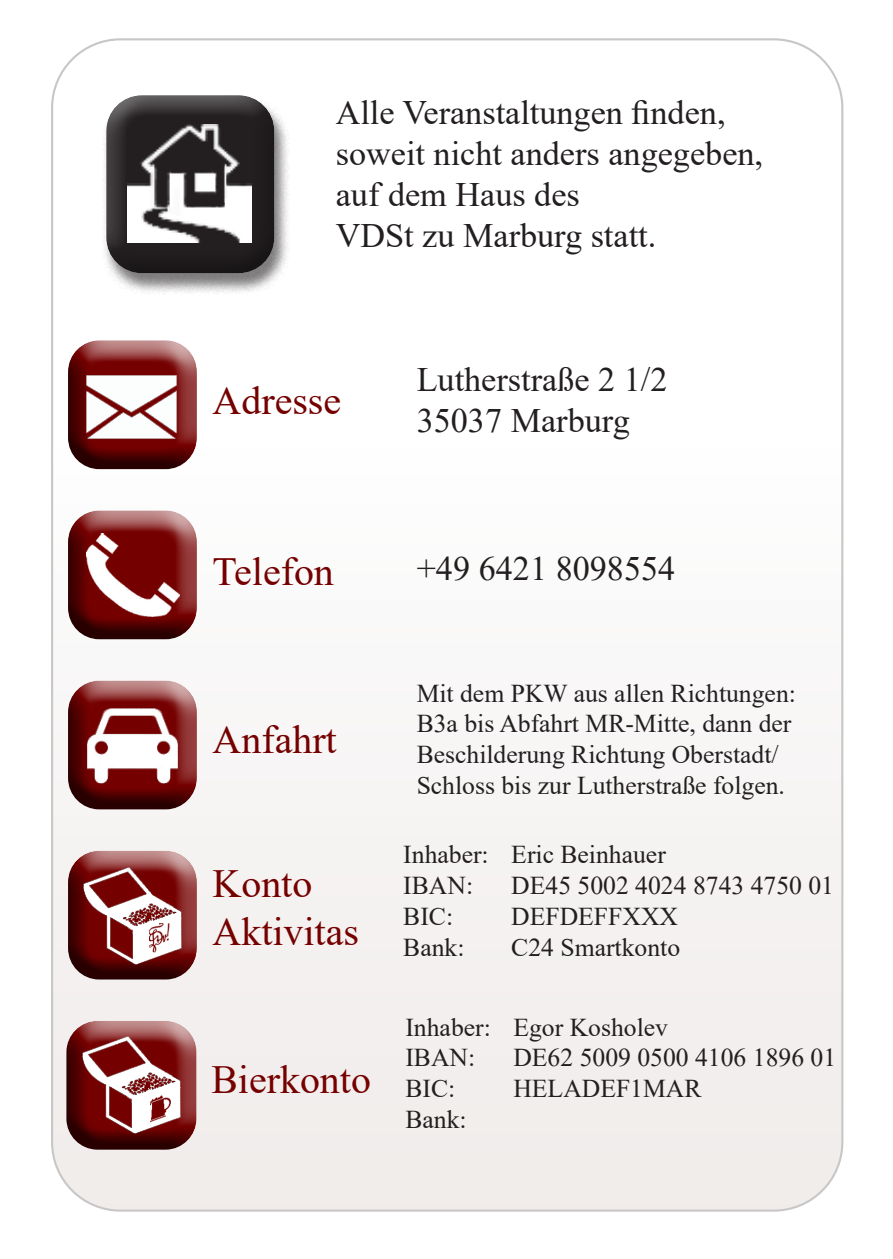
<style>
.page{position:relative;width:893px;height:1259px;background:#fff}
.page>*{position:absolute;margin:0;border:0;box-sizing:border-box;transform-origin:0 0}
.t1{font:39.9px "Times New Roman";color:#750000}
.t2{font:34.2px/41.1px "Times New Roman";color:#231f20}
.t3{font:25.8px/30.9px "Times New Roman";color:#231f20}
</style>
<div class="page">
<div style="left:52px;top:39px;width:790px;height:1171px;background:#f9f9f8;border-radius:68px"></div>
<div style="left:102px;top:96px;width:188px;height:199px;background:#231f20;opacity:.59"></div>
<div style="left:102px;top:83px;width:174px;height:174px;background:#fff;opacity:.75"></div>
<div style="left:102px;top:107px;width:174px;height:168px;background:#231f20;opacity:.75"></div>
<img style="left:128px;top:124px;width:124px;height:118px">
<div style="left:66px;top:339px;width:135px;height:111px;background:#fff;opacity:.75"></div>
<div style="left:66px;top:347px;width:135px;height:127px;background:#231f20;opacity:.75"></div>
<img style="left:87px;top:375px;width:89px;height:64px">
<div style="left:66px;top:509px;width:135px;height:111px;background:#fff;opacity:.75"></div>
<div style="left:66px;top:517px;width:135px;height:127px;background:#231f20;opacity:.75"></div>
<img style="left:87px;top:533px;width:93px;height:83px">
<div style="left:66px;top:680px;width:135px;height:110px;background:#fff;opacity:.75"></div>
<div style="left:66px;top:687px;width:135px;height:128px;background:#231f20;opacity:.75"></div>
<img style="left:88px;top:708px;width:89px;height:75px">
<div style="left:66px;top:850px;width:135px;height:110px;background:#fff;opacity:.75"></div>
<div style="left:66px;top:857px;width:135px;height:128px;background:#231f20;opacity:.75"></div>
<img style="left:83px;top:867px;width:99px;height:98px">
<div style="left:64px;top:1020px;width:137px;height:110px;background:#fff;opacity:.75"></div>
<div style="left:64px;top:1027px;width:137px;height:128px;background:#231f20;opacity:.75"></div>
<img style="left:82px;top:1036px;width:99px;height:97px">
<p class="t2" style="left:336px;top:90px;width:391px">Alle Veranstaltungen finden,</p>
<p class="t2" style="left:336px;top:132px;width:429px">soweit nicht anders angegeben, auf dem Haus des</p>
<p class="t2" style="left:336px;top:214px;width:322px">VDSt zu Marburg statt.</p>
<p class="t1" style="left:213px;top:372px;width:130px">Adresse</p>
<p class="t2" style="left:417px;top:357px;width:252px">Lutherstraße 2 1/2</p>
<p class="t2" style="left:417px;top:398px;width:215px">35037 Marburg</p>
<p class="t1" style="left:213px;top:543px;width:123px">Telefon</p>
<p class="t2" style="left:417px;top:547px;width:260px">+49 6421 8098554</p>
<p class="t1" style="left:213px;top:711px;width:126px">Anfahrt</p>
<p class="t1" style="left:213px;top:855px;width:101px">Konto</p>
<p class="t1" style="left:213px;top:903px;width:148px">Aktivitas</p>
<p class="t1" style="left:211px;top:1051px;width:161px">Bierkonto</p>
<p class="t3" style="left:417px;top:677px;width:381px">Mit dem PKW aus allen Richtungen:</p>
<p class="t3" style="left:417px;top:707px;width:376px">B3a bis Abfahrt MR-Mitte, dann der<br>Beschilderung Richtung Oberstadt/<br>Schloss bis zur Lutherstraße folgen.</p>
<p class="t3" style="left:403px;top:838px;width:264px">Inhaber: Eric Beinhauer</p>
<p class="t3" style="left:403px;top:869px;width:71px">IBAN:</p>
<p class="t3" style="left:511px;top:869px;width:324px">DE45 5002 4024 8743 4750 01</p>
<p class="t3" style="left:403px;top:900px;width:51px">BIC:</p>
<p class="t3" style="left:511px;top:900px;width:168px">DEFDEFFXXX</p>
<p class="t3" style="left:403px;top:930px;width:63px">Bank:</p>
<p class="t3" style="left:511px;top:930px;width:170px">C24 Smartkonto</p>
<p class="t3" style="left:405px;top:1010px;width:264px">Inhaber: Egor Kosholev<br>IBAN:</p>
<p class="t3" style="left:513px;top:1041px;width:324px">DE62 5009 0500 4106 1896 01</p>
<p class="t3" style="left:405px;top:1072px;width:51px">BIC:</p>
<p class="t3" style="left:513px;top:1072px;width:190px">HELADEF1MAR</p>
<p class="t3" style="left:405px;top:1103px;width:63px">Bank:</p>
</div>
